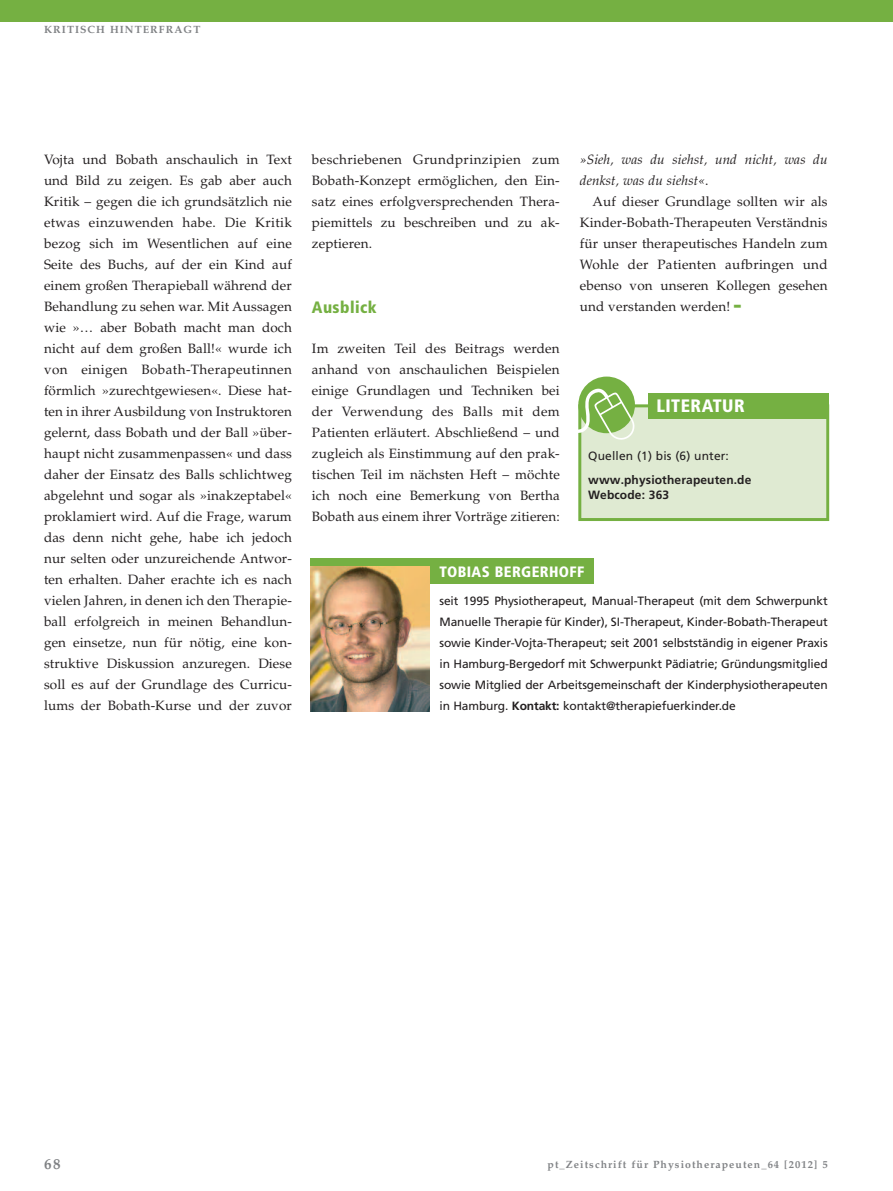
<style>
.page{position:relative;width:893px;height:1191px;background:#fff}
.page>*{position:absolute;margin:0;border:0;box-sizing:border-box;transform-origin:0 0}
.t1{font:900 condensed 18px "Frutiger LT Pro";letter-spacing:.025em;color:#fff}
.t2{font:900 condensed 16.5px "Frutiger LT Pro";letter-spacing:.025em;color:#75b042}
.t3{font:900 condensed 15px "Frutiger LT Pro";letter-spacing:.025em;color:#fff}
.t4{font:700 15px "Palatino LT Std";color:#808285}
.t5{font:13.5px/21px "Palatino LT Std";letter-spacing:.01em;color:#231f20;text-align:justify}
.t6{font:italic 13.5px/21px "Palatino LT Std";letter-spacing:.01em;color:#231f20}
.t7{font:12px/21px "Frutiger LT Pro";letter-spacing:-.01em;color:#231f20;text-align:justify}
.t8{font:700 12px/15px "Frutiger LT Pro";letter-spacing:.01em;color:#231f20}
.t9{font:12px "Frutiger LT Pro";letter-spacing:.01em;color:#231f20}
.t10{font:700 10.5px "Palatino LT Std";letter-spacing:.1em;color:#808285}
.s1{font-style:normal}
.s2{font-family:"Frutiger LT Pro";font-weight:900;font-stretch:condensed;font-size:27px;color:#75b042}
.s3{font-weight:700}
</style>
<div class="page">
<div style="left:0;top:0;width:893px;height:21px;background:#75b042"></div>
<div style="left:581px;top:407px;width:245px;height:111px;background:#dfead2"></div>
<div style="left:578px;top:404px;width:251px;height:117px;border:3px solid #75b042"></div>
<div style="left:578px;top:376px;width:57px;height:57px;background:#75b042;border-radius:50%"></div>
<svg style="left:578px;top:387px;width:57px;height:53px"></svg>
<div style="left:648px;top:393px;width:181px;height:26px;background:#75b042"></div>
<div style="left:310px;top:558px;width:284px;height:26px;background:#75b042"></div>
<img style="left:310px;top:567px;width:119px;height:144px">
<p class="t10" style="left:44px;top:26px;width:158px">KRITISCH HINTERFRAGT</p>
<p class="t5" style="left:44px;top:150px;width:249px">Vojta und Bobath anschaulich in Text und Bild zu zeigen. Es gab aber auch Kritik – gegen die ich grundsätzlich nie etwas einzuwenden habe. Die Kritik bezog sich im Wesentlichen auf eine Seite des Buchs, auf der ein Kind auf einem großen Therapieball während der Behandlung zu sehen war. Mit Aussagen wie »… aber Bobath macht man doch nicht auf dem großen Ball!« wurde ich von einigen Bobath-Therapeutinnen förmlich »zurechtgewiesen«. Diese hat&shy;ten in ihrer Ausbildung von Instruktoren gelernt, dass Bobath und der Ball »über&shy;haupt nicht zusammenpassen« und dass daher der Einsatz des Balls schlichtweg abgelehnt und sogar als »inakzeptabel« proklamiert wird. Auf die Frage, warum das denn nicht gehe, habe ich jedoch nur selten oder unzureichende Antwor&shy;ten erhalten. Daher erachte ich es nach vielen Jahren, in denen ich den Therapie&shy;ball erfolgreich in meinen Behandlun&shy;gen einsetze, nun für nötig, eine kon&shy;struktive Diskussion anzuregen. Diese soll es auf der Grundlage des Curricu&shy;lums der Bobath-Kurse und der zuvor</p>
<p class="t6" style="left:580px;top:150px;width:249px">»Sieh, was du siehst, und nicht, was du denkst, was du siehst«<span class="s1">.</span></p>
<p class="t5" style="left:312px;top:150px;width:249px">beschriebenen Grundprinzipien zum Bobath-Konzept ermöglichen, den Ein&shy;satz eines erfolgversprechenden Thera&shy;piemittels zu beschreiben und zu ak&shy;zeptieren.</p>
<p class="t5" style="left:580px;top:192px;width:249px;text-indent:13px">Auf dieser Grundlage sollten wir als Kinder-Bobath-Therapeuten Verständnis für unser therapeutisches Handeln zum Wohle der Patienten aufbringen und ebenso von unseren Kollegen gesehen und verstanden werden! <span class="s2">–</span></p>
<p class="t2" style="left:312px;top:302px;width:66px">Ausblick</p>
<p class="t5" style="left:312px;top:339px;width:249px">Im zweiten Teil des Beitrags werden anhand von anschaulichen Beispielen einige Grundlagen und Techniken bei der Verwendung des Balls mit dem Patienten erläutert. Abschließend – und zugleich als Einstimmung auf den prak&shy;tischen Teil im nächsten Heft – möchte ich noch eine Bemerkung von Bertha Bobath aus einem ihrer Vorträge zitieren:</p>
<h1 class="t1" style="left:656px;top:399px;width:90px">LITERATUR</h1>
<p class="t9" style="left:588px;top:452px;width:142px">Quellen (1) bis (6) unter:</p>
<p class="t8" style="left:588px;top:473px;width:165px">www.physiotherapeuten.de<br>Webcode: 363</p>
<p class="t3" style="left:439px;top:566px;width:146px">TOBIAS BERGERHOFF</p>
<p class="t7" style="left:439px;top:591px;width:390px">seit 1995 Physiotherapeut, Manual-Therapeut (mit dem Schwerpunkt Manuelle Therapie für Kinder), SI-Therapeut, Kinder-Bobath-Therapeut sowie Kinder-Vojta-Therapeut; seit 2001 selbstständig in eigener Praxis in Hamburg-Bergedorf mit Schwerpunkt Pädiatrie; Gründungsmitglied sowie Mitglied der Arbeitsgemeinschaft der Kinderphysiotherapeuten in Hamburg. <span class="s3">Kontakt:</span> kontakt@therapiefuerkinder.de</p>
<p class="t4" style="left:44px;top:1158px;width:18px">68</p>
<p class="t10" style="left:547px;top:1160px;width:282px">pt_Zeitschrift für Physiotherapeuten_64 [2012] 5</p>
</div>
